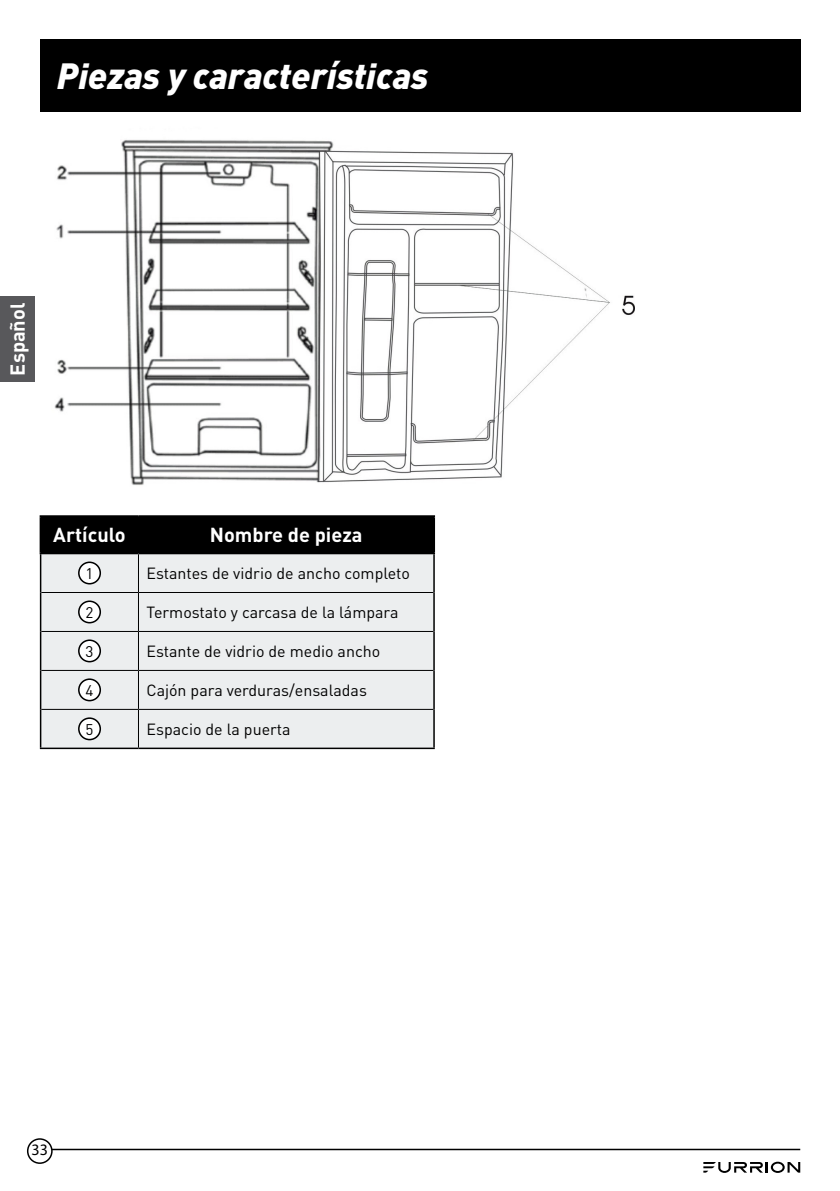
<style>
.page{position:relative;width:840px;height:1191px;background:#fff}
.page>*{position:absolute;margin:0;border:0;box-sizing:border-box;transform-origin:0 0}
.t1{font:italic 900 36px "DIN";color:#fff}
.t2{font:700 20px "DIN Pro";color:#fff}
.t3{font:16px "DIN Pro";color:#000}
.t4{font:16px "Myriad Pro";color:#000}
.t5{font:15.2px "DIN Pro";color:#000}
</style>
<div class="page">
<hr style="left:40px;top:1148px;width:759px;height:2px;background:#000">
<svg style="left:703px;top:1161px;width:96px;height:11px"></svg>
<div style="left:28px;top:1139px;width:24px;height:24px;background:#fff;border-radius:50%"></div>
<div style="left:27px;top:1138px;width:26px;height:25px;border:2px solid #000;border-radius:50%"></div>
<div style="left:0;top:297px;width:34px;height:85px;background:#58585b"></div>
<div style="left:40px;top:40px;width:759px;height:72px;background:#000"></div>
<div style="left:42px;top:517px;width:391px;height:35px;background:#000"></div>
<div style="left:41px;top:554px;width:392px;height:193px;background:#eceeef"></div>
<hr style="left:40px;top:515px;width:98px;height:2px;background:#000">
<hr style="left:40px;top:517px;width:2px;height:35px;background:#000">
<hr style="left:138px;top:515px;width:297px;height:2px;background:#000">
<hr style="left:433px;top:517px;width:2px;height:35px;background:#000">
<hr style="left:40px;top:552px;width:98px;height:2px;background:#000">
<hr style="left:138px;top:552px;width:297px;height:2px;background:#000">
<hr style="left:138px;top:517px;width:1px;height:35px;background:#000">
<hr style="left:40px;top:554px;width:1px;height:38px;background:#000">
<hr style="left:433px;top:554px;width:1px;height:38px;background:#000">
<hr style="left:40px;top:592px;width:1px;height:39px;background:#000">
<hr style="left:433px;top:592px;width:1px;height:39px;background:#000">
<hr style="left:40px;top:631px;width:1px;height:39px;background:#000">
<hr style="left:433px;top:631px;width:1px;height:39px;background:#000">
<hr style="left:40px;top:670px;width:1px;height:39px;background:#000">
<hr style="left:433px;top:670px;width:1px;height:39px;background:#000">
<hr style="left:40px;top:709px;width:1px;height:38px;background:#000">
<hr style="left:433px;top:709px;width:1px;height:38px;background:#000">
<hr style="left:40px;top:747px;width:98px;height:2px;background:#000">
<hr style="left:138px;top:747px;width:296px;height:2px;background:#000">
<hr style="left:138px;top:554px;width:1px;height:38px;background:#000">
<hr style="left:41px;top:592px;width:97px;height:1px;background:#000">
<hr style="left:138px;top:592px;width:295px;height:1px;background:#000">
<hr style="left:138px;top:593px;width:1px;height:38px;background:#000">
<hr style="left:41px;top:631px;width:97px;height:1px;background:#000">
<hr style="left:138px;top:631px;width:295px;height:1px;background:#000">
<hr style="left:138px;top:632px;width:1px;height:38px;background:#000">
<hr style="left:41px;top:670px;width:97px;height:1px;background:#000">
<hr style="left:138px;top:670px;width:295px;height:1px;background:#000">
<hr style="left:138px;top:671px;width:1px;height:38px;background:#000">
<hr style="left:41px;top:709px;width:97px;height:1px;background:#000">
<hr style="left:138px;top:709px;width:295px;height:1px;background:#000">
<hr style="left:138px;top:710px;width:1px;height:37px;background:#000">
<div style="left:79px;top:562px;width:21px;height:22px;background:#fff;border-radius:50%"></div>
<div style="left:78px;top:561px;width:23px;height:23px;border:2px solid #000;border-radius:50%"></div>
<div style="left:79px;top:601px;width:21px;height:21px;background:#fff;border-radius:50%"></div>
<div style="left:78px;top:600px;width:23px;height:23px;border:2px solid #000;border-radius:50%"></div>
<div style="left:79px;top:640px;width:21px;height:21px;background:#fff;border-radius:50%"></div>
<div style="left:78px;top:639px;width:23px;height:23px;border:2px solid #000;border-radius:50%"></div>
<div style="left:79px;top:679px;width:21px;height:21px;background:#fff;border-radius:50%"></div>
<div style="left:78px;top:678px;width:23px;height:23px;border:2px solid #000;border-radius:50%"></div>
<div style="left:79px;top:718px;width:21px;height:21px;background:#fff;border-radius:50%"></div>
<div style="left:78px;top:717px;width:23px;height:23px;border:2px solid #000;border-radius:50%"></div>
<img style="left:54px;top:140px;width:580px;height:345px">
<h1 class="t1" style="left:57px;top:52px;width:373px">Piezas y características</h1>
<p class="t2" style="left:4px;top:375px;width:74px;rotate:-90deg">Español</p>
<p class="t2" style="left:53px;top:521px;width:74px">Artículo</p>
<p class="t2" style="left:210px;top:521px;width:154px">Nombre de pieza</p>
<p class="t5" style="left:85px;top:563px;width:9px">1</p>
<p class="t3" style="left:146px;top:562px;width:265px">Estantes de vidrio de ancho completo</p>
<p class="t5" style="left:85px;top:602px;width:9px">2</p>
<p class="t3" style="left:146px;top:601px;width:253px">Termostato y carcasa de la lámpara</p>
<p class="t5" style="left:85px;top:641px;width:9px">3</p>
<p class="t3" style="left:146px;top:640px;width:235px">Estante de vidrio de medio ancho</p>
<p class="t5" style="left:85px;top:680px;width:9px">4</p>
<p class="t3" style="left:146px;top:679px;width:222px">Cajón para verduras/ensaladas</p>
<p class="t5" style="left:85px;top:719px;width:9px">5</p>
<p class="t3" style="left:146px;top:718px;width:145px">Espacio de la puerta</p>
<p class="t4" style="left:32px;top:1139px;width:18px">33</p>
</div>
